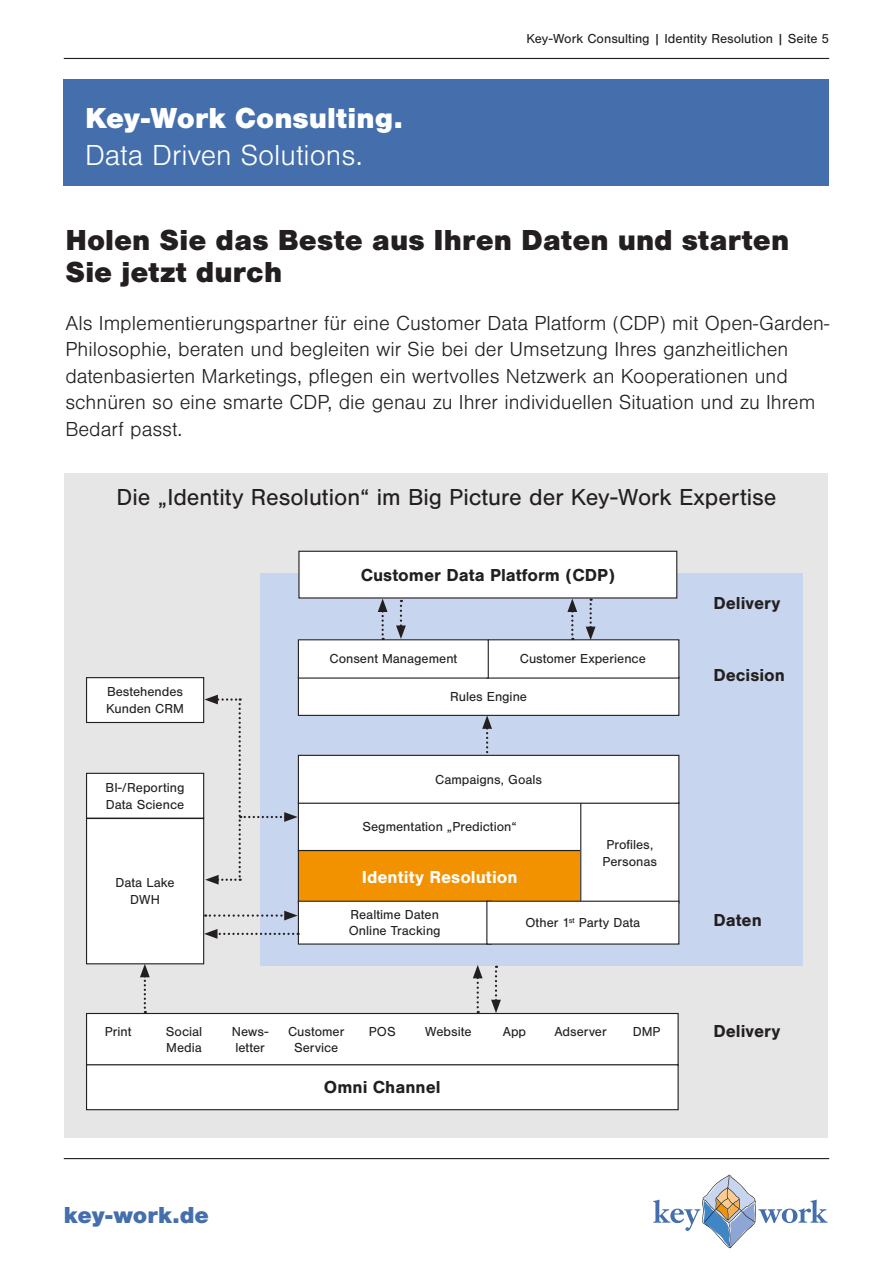
<style>
.page{position:relative;width:893px;height:1263px;background:#fff}
.page>*{position:absolute;margin:0;border:0;box-sizing:border-box;transform-origin:0 0}
.t1{font:900 30px/32px "Nimbus San";color:#231f20}
.t2{font:300 30px "Nimbus San";color:#fff}
.t3{font:900 30px "Nimbus San";color:#fff}
.t4{font:24px "Nimbus San";color:#231f20}
.t5{font:900 24px "Nimbus San";color:#446fac}
.t6{font:300 21px/26.5px "Nimbus San";color:#231f20}
.t7{font:700 18px "Nimbus San";color:#231f20}
.t8{font:700 18px "Nimbus San";color:#fff}
.t9{font:13.5px/16.5px "Nimbus San";color:#231f20}
</style>
<div class="page">
<svg style="left:653px;top:1174px;width:175px;height:74px"></svg>
<hr style="left:64px;top:1158px;width:765px;height:1px;background:#231f20">
<hr style="left:64px;top:58px;width:765px;height:1px;background:#231f20">
<div style="left:64px;top:80px;width:765px;height:106px;background:#446fac"></div>
<div style="left:64px;top:473px;width:764px;height:664px;background:#e7e6e6"></div>
<div style="left:260px;top:573px;width:543px;height:393px;background:#c8d5ee"></div>
<div style="left:298px;top:850px;width:283px;height:53px;background:#f39200"></div>
<div style="left:87px;top:678px;width:117px;height:44px;background:#fff"></div>
<div style="left:86px;top:677px;width:118px;height:46px;border:1px solid #231f20"></div>
<div style="left:87px;top:773px;width:117px;height:45px;background:#fff"></div>
<div style="left:86px;top:773px;width:118px;height:46px;border:1px solid #231f20"></div>
<div style="left:87px;top:818px;width:117px;height:146px;background:#fff"></div>
<div style="left:86px;top:818px;width:118px;height:146px;border:1px solid #231f20"></div>
<div style="left:87px;top:1013px;width:591px;height:52px;background:#fff"></div>
<div style="left:86px;top:1013px;width:593px;height:53px;border:1px solid #231f20"></div>
<div style="left:299px;top:551px;width:378px;height:47px;background:#fff"></div>
<div style="left:298px;top:551px;width:379px;height:47px;border:1px solid #231f20"></div>
<div style="left:298px;top:803px;width:283px;height:47px;background:#fff"></div>
<div style="left:298px;top:802px;width:283px;height:49px;border:1px solid #231f20"></div>
<div style="left:298px;top:677px;width:381px;height:38px;background:#fff"></div>
<div style="left:298px;top:676px;width:381px;height:40px;border:1px solid #231f20"></div>
<div style="left:487px;top:640px;width:192px;height:38px;background:#fff"></div>
<div style="left:486px;top:639px;width:193px;height:40px;border:1px solid #231f20"></div>
<div style="left:298px;top:640px;width:190px;height:38px;background:#fff"></div>
<div style="left:298px;top:639px;width:191px;height:40px;border:1px solid #231f20"></div>
<div style="left:298px;top:901px;width:193px;height:43px;background:#fff"></div>
<div style="left:298px;top:901px;width:194px;height:44px;border:1px solid #231f20"></div>
<div style="left:581px;top:803px;width:98px;height:100px;background:#fff"></div>
<div style="left:580px;top:802px;width:99px;height:102px;border:1px solid #231f20"></div>
<div style="left:487px;top:901px;width:192px;height:43px;background:#fff"></div>
<div style="left:486px;top:901px;width:193px;height:44px;border:1px solid #231f20"></div>
<svg style="left:205px;top:911px;width:93px;height:9px"></svg>
<svg style="left:204px;top:929px;width:95px;height:10px"></svg>
<svg style="left:204px;top:695px;width:94px;height:190px"></svg>
<svg style="left:140px;top:964px;width:10px;height:49px"></svg>
<svg style="left:473px;top:965px;width:10px;height:48px"></svg>
<svg style="left:482px;top:715px;width:10px;height:40px"></svg>
<svg style="left:567px;top:598px;width:10px;height:42px"></svg>
<svg style="left:378px;top:598px;width:10px;height:42px"></svg>
<svg style="left:491px;top:966px;width:10px;height:47px"></svg>
<svg style="left:586px;top:598px;width:9px;height:42px"></svg>
<svg style="left:396px;top:600px;width:10px;height:39px"></svg>
<div style="left:298px;top:755px;width:381px;height:48px;background:#fff"></div>
<div style="left:298px;top:755px;width:381px;height:49px;border:1px solid #231f20"></div>
<div style="left:87px;top:1065px;width:591px;height:45px;background:#fff"></div>
<div style="left:86px;top:1064px;width:593px;height:46px;border:1px solid #231f20"></div>
<h1 class="t3" style="left:85px;top:100px;width:319px">Key-Work Consulting.</h1>
<h1 class="t2" style="left:85px;top:139px;width:279px">Data Driven Solutions.</h1>
<p class="t9" style="left:526px;top:30px;width:304px">Key-Work Consulting | Identity Resolution | Seite 5</p>
<h1 class="t1" style="left:65px;top:224px;width:725px">Holen Sie das Beste aus Ihren Daten und starten<br>Sie jetzt durch</h1>
<p class="t6" style="left:65px;top:310px;width:765px">Als Implementierungspartner für eine Customer Data Platform (CDP) mit Open-Garden-Philosophie, beraten und begleiten wir Sie bei der Umsetzung Ihres ganzheitlichen datenbasierten Marketings, pflegen ein wertvolles Netzwerk an Kooperationen und schnüren so eine smarte CDP, die genau zu Ihrer individuellen Situation und zu Ihrem Bedarf passt.</p>
<h2 class="t4" style="left:116px;top:484px;width:662px">Die „Identity Resolution“ im Big Picture der Key-Work Expertise</h2>
<p class="t9" style="left:106px;top:684px;width:79px">Bestehendes<br>Kunden CRM</p>
<p class="t9" style="left:106px;top:779px;width:80px">BI-/Reporting<br>Data Science</p>
<p class="t9" style="left:116px;top:875px;width:61px;text-align:center">Data Lake<br>DWH</p>
<h3 class="t7" style="left:361px;top:564px;width:256px">Customer Data Platform (CDP)</h3>
<p class="t9" style="left:329px;top:651px;width:129px">Consent Management</p>
<p class="t9" style="left:520px;top:651px;width:128px">Customer Experience</p>
<p class="t9" style="left:450px;top:688px;width:78px">Rules Engine</p>
<p class="t9" style="left:435px;top:771px;width:108px">Campaigns, Goals</p>
<p class="t9" style="left:362px;top:818px;width:156px">Segmentation „Prediction“</p>
<h3 class="t8" style="left:362px;top:867px;width:157px">Identity Resolution</h3>
<p class="t9" style="left:602px;top:837px;width:56px">Profiles,<br>Personas</p>
<h3 class="t7" style="left:713px;top:593px;width:69px">Delivery</h3>
<h3 class="t7" style="left:713px;top:665px;width:73px">Decision</h3>
<p class="t9" style="left:349px;top:906px;width:93px">Realtime Daten<br>Online Tracking</p>
<p class="t9" style="left:526px;top:915px;width:116px">Other 1<sup>st</sup> Party Data</p>
<h3 class="t7" style="left:713px;top:910px;width:50px">Daten</h3>
<p class="t9" style="left:105px;top:1023px;width:28px">Print</p>
<p class="t9" style="left:166px;top:1023px;width:38px">Social<br>Media</p>
<p class="t9" style="left:232px;top:1023px;width:38px">News&shy;letter</p>
<p class="t9" style="left:288px;top:1023px;width:58px;text-align:center">Customer<br>Service</p>
<p class="t9" style="left:369px;top:1023px;width:28px">POS</p>
<p class="t9" style="left:425px;top:1023px;width:48px">Website</p>
<p class="t9" style="left:503px;top:1023px;width:25px">App</p>
<p class="t9" style="left:554px;top:1023px;width:54px">Adserver</p>
<p class="t9" style="left:633px;top:1023px;width:29px">DMP</p>
<h3 class="t7" style="left:713px;top:1021px;width:69px">Delivery</h3>
<h2 class="t5" style="left:64px;top:1201px;width:147px">key-work.de</h2>
<h3 class="t7" style="left:324px;top:1077px;width:118px">Omni Channel</h3>
</div>
